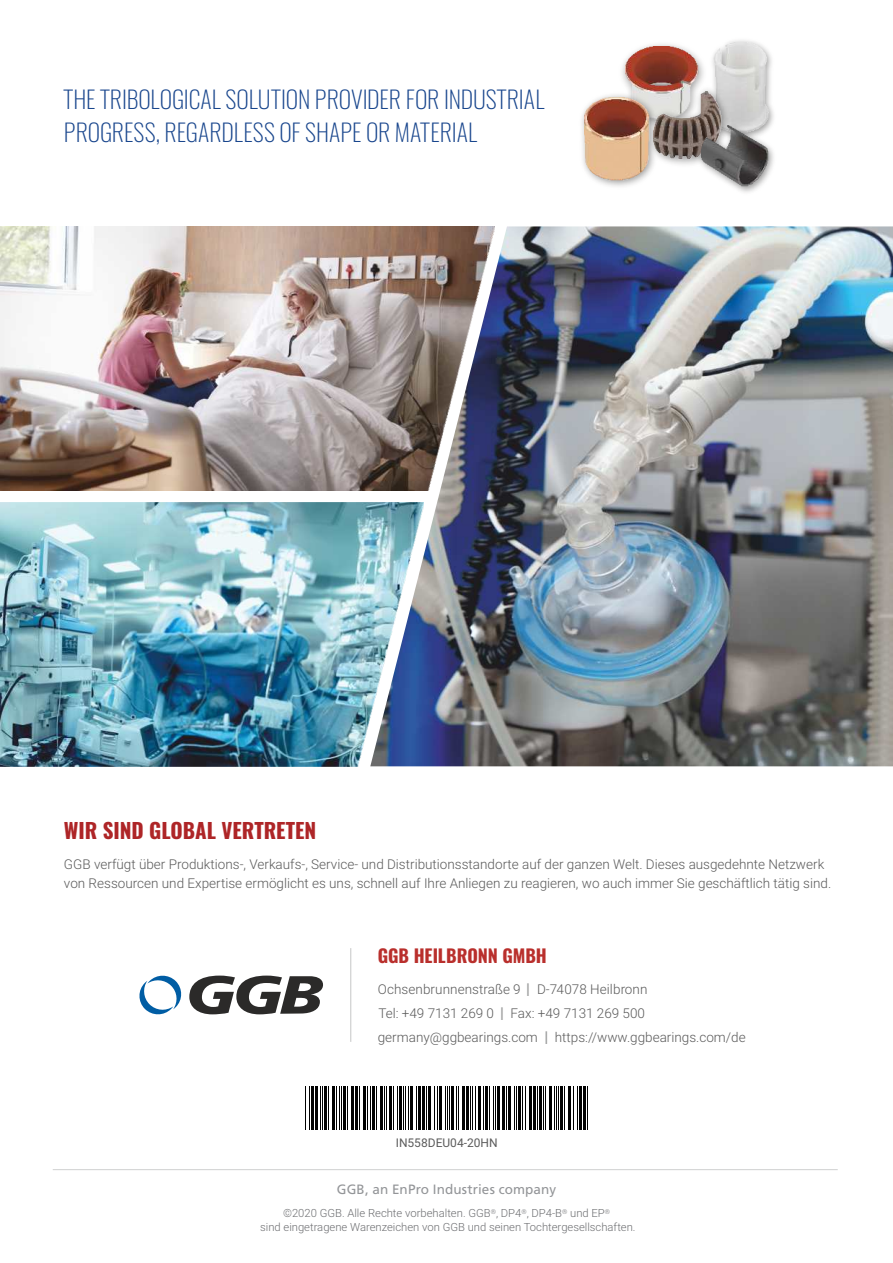
<style>
.page{position:relative;width:893px;height:1263px;background:#fff}
.page>*{position:absolute;margin:0;border:0;box-sizing:border-box;transform-origin:0 0}
.t1{font:200 24px/33px "Oswald";color:#19468d}
.t2{font:700 21px "Oswald";color:#ae2527}
.t3{font:700 18px "Oswald";color:#b92f2c}
.t4{font:300 13.5px/24px "Roboto";color:#5b5b5b}
.t5{font:13.5px "Frutiger";letter-spacing:.01em;color:#939598}
.t6{font:12px "Roboto";color:#5b5b5b}
.t7{font:300 11.25px "Roboto";color:#6d6e71}
.t8{font:300 6.6px "Roboto";color:#6d6e71}
.s1{font-weight:900;font-size:15px;color:#9d9e9e}
</style>
<div class="page">
<img style="left:370px;top:226px;width:523px;height:540px">
<hr style="left:53px;top:1169px;width:785px;height:1px;background:#cfd0d0">
<hr style="left:305px;top:1087px;width:1px;height:43px;background:#000">
<hr style="left:309px;top:1087px;width:1px;height:43px;background:#000">
<hr style="left:312px;top:1087px;width:2px;height:43px;background:#000">
<hr style="left:316px;top:1087px;width:2px;height:43px;background:#000">
<hr style="left:320px;top:1087px;width:1px;height:43px;background:#000">
<hr style="left:322px;top:1087px;width:1px;height:43px;background:#000">
<hr style="left:324px;top:1087px;width:3px;height:43px;background:#000">
<hr style="left:328px;top:1087px;width:1px;height:43px;background:#000">
<hr style="left:332px;top:1087px;width:3px;height:43px;background:#000">
<hr style="left:336px;top:1087px;width:1px;height:43px;background:#000">
<hr style="left:339px;top:1087px;width:1px;height:43px;background:#000">
<hr style="left:341px;top:1087px;width:1px;height:43px;background:#000">
<hr style="left:343px;top:1087px;width:3px;height:43px;background:#000">
<hr style="left:347px;top:1087px;width:1px;height:43px;background:#000">
<hr style="left:351px;top:1087px;width:3px;height:43px;background:#000">
<hr style="left:355px;top:1087px;width:3px;height:43px;background:#000">
<hr style="left:359px;top:1087px;width:1px;height:43px;background:#000">
<hr style="left:363px;top:1087px;width:3px;height:43px;background:#000">
<hr style="left:367px;top:1087px;width:1px;height:43px;background:#000">
<hr style="left:370px;top:1087px;width:1px;height:43px;background:#000">
<hr style="left:372px;top:1087px;width:3px;height:43px;background:#000">
<hr style="left:376px;top:1087px;width:1px;height:43px;background:#000">
<hr style="left:380px;top:1087px;width:3px;height:43px;background:#000">
<hr style="left:384px;top:1087px;width:1px;height:43px;background:#000">
<hr style="left:386px;top:1087px;width:1px;height:43px;background:#000">
<hr style="left:389px;top:1087px;width:2px;height:43px;background:#000">
<hr style="left:393px;top:1087px;width:1px;height:43px;background:#000">
<hr style="left:397px;top:1087px;width:1px;height:43px;background:#000">
<hr style="left:399px;top:1087px;width:3px;height:43px;background:#000">
<hr style="left:403px;top:1087px;width:1px;height:43px;background:#000">
<hr style="left:405px;top:1087px;width:1px;height:43px;background:#000">
<hr style="left:408px;top:1087px;width:1px;height:43px;background:#000">
<hr style="left:410px;top:1087px;width:3px;height:43px;background:#000">
<hr style="left:416px;top:1087px;width:1px;height:43px;background:#000">
<hr style="left:418px;top:1087px;width:3px;height:43px;background:#000">
<hr style="left:422px;top:1087px;width:3px;height:43px;background:#000">
<hr style="left:426px;top:1087px;width:1px;height:43px;background:#000">
<hr style="left:428px;top:1087px;width:3px;height:43px;background:#000">
<hr style="left:434px;top:1087px;width:1px;height:43px;background:#000">
<hr style="left:437px;top:1087px;width:1px;height:43px;background:#000">
<hr style="left:439px;top:1087px;width:2px;height:43px;background:#000">
<hr style="left:445px;top:1087px;width:1px;height:43px;background:#000">
<hr style="left:447px;top:1087px;width:1px;height:43px;background:#000">
<hr style="left:449px;top:1087px;width:1px;height:43px;background:#000">
<hr style="left:452px;top:1087px;width:2px;height:43px;background:#000">
<hr style="left:456px;top:1087px;width:1px;height:43px;background:#000">
<hr style="left:458px;top:1087px;width:1px;height:43px;background:#000">
<hr style="left:462px;top:1087px;width:3px;height:43px;background:#000">
<hr style="left:466px;top:1087px;width:3px;height:43px;background:#000">
<hr style="left:470px;top:1087px;width:1px;height:43px;background:#000">
<hr style="left:472px;top:1087px;width:1px;height:43px;background:#000">
<hr style="left:475px;top:1087px;width:1px;height:43px;background:#000">
<hr style="left:479px;top:1087px;width:2px;height:43px;background:#000">
<hr style="left:483px;top:1087px;width:1px;height:43px;background:#000">
<hr style="left:485px;top:1087px;width:3px;height:43px;background:#000">
<hr style="left:489px;top:1087px;width:1px;height:43px;background:#000">
<hr style="left:493px;top:1087px;width:1px;height:43px;background:#000">
<hr style="left:495px;top:1087px;width:1px;height:43px;background:#000">
<hr style="left:498px;top:1087px;width:2px;height:43px;background:#000">
<hr style="left:502px;top:1087px;width:2px;height:43px;background:#000">
<hr style="left:506px;top:1087px;width:1px;height:43px;background:#000">
<hr style="left:508px;top:1087px;width:3px;height:43px;background:#000">
<hr style="left:514px;top:1087px;width:1px;height:43px;background:#000">
<hr style="left:516px;top:1087px;width:1px;height:43px;background:#000">
<hr style="left:518px;top:1087px;width:3px;height:43px;background:#000">
<hr style="left:522px;top:1087px;width:1px;height:43px;background:#000">
<hr style="left:525px;top:1087px;width:1px;height:43px;background:#000">
<hr style="left:529px;top:1087px;width:2px;height:43px;background:#000">
<hr style="left:533px;top:1087px;width:2px;height:43px;background:#000">
<hr style="left:537px;top:1087px;width:1px;height:43px;background:#000">
<hr style="left:539px;top:1087px;width:3px;height:43px;background:#000">
<hr style="left:543px;top:1087px;width:1px;height:43px;background:#000">
<hr style="left:545px;top:1087px;width:1px;height:43px;background:#000">
<hr style="left:549px;top:1087px;width:3px;height:43px;background:#000">
<hr style="left:554px;top:1087px;width:1px;height:43px;background:#000">
<hr style="left:556px;top:1087px;width:1px;height:43px;background:#000">
<hr style="left:558px;top:1087px;width:1px;height:43px;background:#000">
<hr style="left:560px;top:1087px;width:3px;height:43px;background:#000">
<hr style="left:564px;top:1087px;width:1px;height:43px;background:#000">
<hr style="left:568px;top:1087px;width:3px;height:43px;background:#000">
<hr style="left:573px;top:1087px;width:1px;height:43px;background:#000">
<hr style="left:577px;top:1087px;width:1px;height:43px;background:#000">
<hr style="left:579px;top:1087px;width:2px;height:43px;background:#000">
<hr style="left:583px;top:1087px;width:3px;height:43px;background:#000">
<hr style="left:587px;top:1087px;width:1px;height:43px;background:#000">
<img style="left:622px;top:44px;width:81px;height:39px">
<img style="left:625px;top:47px;width:73px;height:39px">
<img style="left:581px;top:86px;width:61px;height:101px">
<img style="left:584px;top:97px;width:63px;height:83px">
<img style="left:703px;top:40px;width:71px;height:75px">
<img style="left:712px;top:42px;width:56px;height:73px">
<img style="left:642px;top:80px;width:95px;height:95px">
<img style="left:654px;top:91px;width:67px;height:69px">
<img style="left:691px;top:115px;width:83px;height:78px">
<img style="left:701px;top:125px;width:67px;height:62px">
<img style="left:0;top:226px;width:494px;height:264px">
<img style="left:0;top:503px;width:424px;height:263px">
<svg style="left:139px;top:975px;width:43px;height:40px"></svg>
<svg style="left:189px;top:975px;width:134px;height:39px"></svg>
<hr style="left:350px;top:948px;width:1px;height:94px;background:#c5c6c6">
<h1 class="t1" style="left:64px;top:83px;width:482px">THE TRIBOLOGICAL SOLUTION PROVIDER FOR INDUSTRIAL<br>PROGRESS, REGARDLESS OF SHAPE OR MATERIAL</h1>
<h2 class="t2" style="left:64px;top:816px;width:254px">WIR SIND GLOBAL VERTRETEN</h2>
<p class="t4" style="left:64px;top:856px;width:769px;line-height:19.5px">GGB verfügt über Produktions-, Verkaufs-, Service- und Distributionsstandorte auf der ganzen Welt. Dieses ausgedehnte Netzwerk von Ressourcen und Expertise ermöglicht es uns, schnell auf Ihre Anliegen zu reagieren, wo auch immer Sie geschäftlich tätig sind.</p>
<h3 class="t3" style="left:378px;top:943px;width:171px">GGB HEILBRONN GMBH</h3>
<p class="t4" style="left:378px;top:978px;width:369px">Ochsenbrunnenstraße 9 <span class="s1">|</span> D-74078 Heilbronn<br>Tel: +49 7131 269 0 <span class="s1">|</span> Fax: +49 7131 269 500 germany@ggbearings.com <span class="s1">|</span> https://www.ggbearings.com/de</p>
<p class="t6" style="left:396px;top:1138px;width:103px">IN558DEU04-20HN</p>
<p class="t5" style="left:337px;top:1184px;width:221px">GGB, an EnPro Industries company</p>
<p class="t7" style="left:283px;top:1209px;width:323px">©2020 GGB. Alle Rechte vorbehalten. GGB , DP4 , DP4-B und EP</p>
<p class="t8" style="left:491px;top:1208px;width:7px">®</p>
<p class="t8" style="left:521px;top:1208px;width:7px">®</p>
<p class="t8" style="left:562px;top:1208px;width:7px">®</p>
<p class="t8" style="left:605px;top:1208px;width:7px">®</p>
<p class="t7" style="left:260px;top:1222px;width:377px">sind eingetragene Warenzeichen von GGB und seinen Tochtergesellschaften.</p>
</div>
